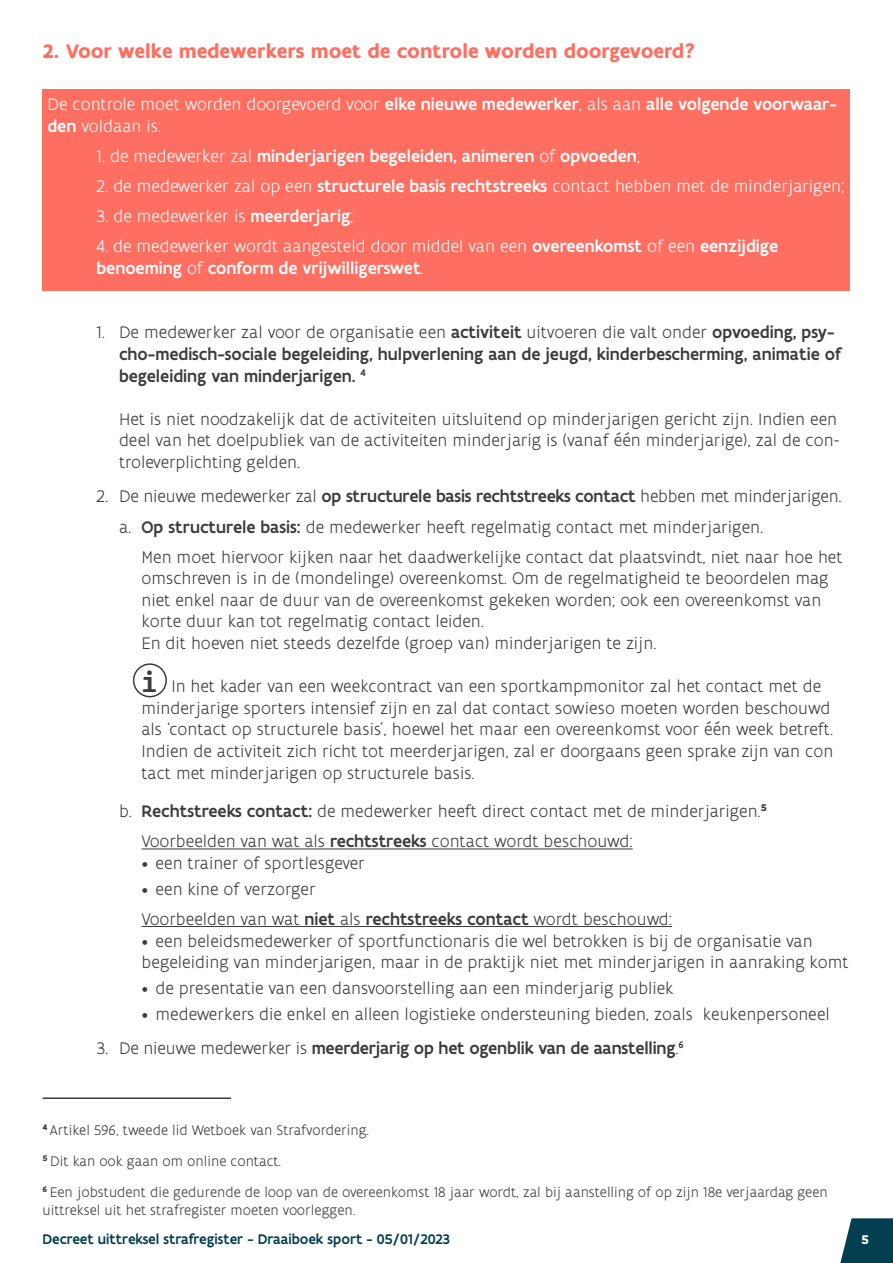
<style>
.page{position:relative;width:893px;height:1263px;background:#fff}
.page>*{position:absolute;margin:0;border:0;box-sizing:border-box;transform-origin:0 0}
.t1{font:700 30px "Consolas";color:#3c3c3b}
.t2{font:700 21px "Flanders Art Sans";color:#ff6f61}
.t3{font:300 18px/21.6px "Flanders Art Sans";color:#3c3c3b}
.t4{font:500 18px/21.6px "Flanders Art Sans";color:#3c3c3b}
.t5{font:300 18px/21.6px "Flanders Art Sans";color:#fff}
.t6{font:500 18px/21.6px "Flanders Art Sans";color:#fff}
.t7{font:300 15px/30.8px "Flanders Art Sans";color:#3c3c3b}
.t8{font:500 15px "Flanders Art Sans";color:#033e51}
.t9{font:700 13.5px "Flanders Art Sans";color:#fff}
.s1{font-weight:500}
.s2{font-weight:300}
</style>
<div class="page">
<svg style="left:840px;top:1218px;width:53px;height:45px"></svg>
<div style="left:43px;top:89px;width:807px;height:202px;background:#ff6f61"></div>
<hr style="left:142px;top:849px;width:491px;height:1px;background:#3c3c3b">
<hr style="left:142px;top:926px;width:530px;height:1px;background:#3c3c3b">
<div style="left:133px;top:663px;width:34px;height:34px;border:2px solid #3c3c3b;border-radius:50%"></div>
<hr style="left:43px;top:1097px;width:188px;height:2px;background:#3c3c3b">
<p class="t2" style="left:43px;top:38px;width:654px">2. Voor welke medewerkers moet de controle worden doorgevoerd?</p>
<p class="t5" style="left:47px;top:93px;width:791px">De controle moet worden doorgevoerd voor <span class="s1">elke nieuwe medewerker</span>, als aan <span class="s1">alle volgende voorwaar&shy;den</span> voldaan is:</p>
<p class="t6" style="left:97px;top:145px;width:545px"><span class="s2">1. de medewerker zal</span> minderjarigen begeleiden, animeren <span class="s2">of</span> opvoeden<span class="s2">;</span></p>
<p class="t5" style="left:97px;top:175px;width:749px">2. de medewerker zal op een <span class="s1">structurele basis rechtstreeks</span> contact hebben met de minderjarigen;</p>
<p class="t5" style="left:97px;top:205px;width:259px">3. de medewerker is <span class="s1">meerderjarig</span>;</p>
<p class="t6" style="left:97px;top:235px;width:683px"><span class="s2">4. de medewerker wordt aangesteld door middel van een</span> overeenkomst <span class="s2">of een</span> eenzijdige benoeming <span class="s2">of</span> conform de vrijwilligerswet<span class="s2">.</span></p>
<p class="t4" style="left:119px;top:322px;width:723px;text-indent:-22px"><span class="s2">1. De medewerker zal voor de organisatie een</span> activiteit <span class="s2">uitvoeren die valt onder</span> opvoeding, psy&shy;cho-medisch-sociale begeleiding, hulpverlening aan de jeugd, kinderbescherming, animatie of begeleiding van minderjarigen. <sup>4</sup></p>
<p class="t3" style="left:119px;top:408px;width:722px">Het is niet noodzakelijk dat de activiteiten uitsluitend op minderjarigen gericht zijn. Indien een deel van het doelpubliek van de activiteiten minderjarig is (vanaf één minderjarige), zal de con&shy;troleverplichting gelden.</p>
<p class="t3" style="left:119px;top:481px;width:724px;line-height:30.2px;text-indent:-22px">2. De nieuwe medewerker zal <span class="s1">op structurele basis rechtstreeks contact</span> hebben met minderjarigen. a. <span class="s1">Op structurele basis:</span> de medewerker heeft regelmatig contact met minderjarigen.</p>
<p class="t3" style="left:142px;top:546px;width:702px">Men moet hiervoor kijken naar het daadwerkelijke contact dat plaatsvindt, niet naar hoe het omschreven is in de (mondelinge) overeenkomst. Om de regelmatigheid te beoordelen mag niet enkel naar de duur van de overeenkomst gekeken worden; ook een overeenkomst van korte duur kan tot regelmatig contact leiden.<br>En dit hoeven niet steeds dezelfde (groep van) minderjarigen te zijn.</p>
<p class="t3" style="left:142px;top:675px;width:693px;text-indent:30px">In het kader van een weekcontract van een sportkampmonitor zal het contact met de minderjarige sporters intensief zijn en zal dat contact sowieso moeten worden beschouwd als ‘contact op structurele basis’, hoewel het maar een overeenkomst voor één week betreft.<br>Indien de activiteit zich richt tot meerderjarigen, zal er doorgaans geen sprake zijn van con tact met minderjarigen op structurele basis.</p>
<p class="t3" style="left:142px;top:796px;width:627px;line-height:30.2px;text-indent:-23px">b. <span class="s1">Rechtstreeks contact:</span> de medewerker heeft direct contact met de minderjarigen.<sup>5<br></sup>Voorbeelden van wat als <span class="s1">rechtstreeks</span> contact wordt beschouwd:</p>
<p class="t3" style="left:142px;top:852px;width:225px">• een trainer of sportlesgever</p>
<p class="t3" style="left:142px;top:874px;width:532px;line-height:30.2px">• een kine of verzorger<br>Voorbeelden van wat <span class="s1">niet</span> als <span class="s1">rechtstreeks contact</span> wordt beschouwd:</p>
<p class="t3" style="left:142px;top:930px;width:709px">• een beleidsmedewerker of sportfunctionaris die wel betrokken is bij de organisatie van begeleiding van minderjarigen, maar in de praktijk niet met minderjarigen in aanraking komt</p>
<p class="t3" style="left:142px;top:977px;width:533px">• de presentatie van een dansvoorstelling aan een minderjarig publiek</p>
<p class="t3" style="left:142px;top:1003px;width:690px">• medewerkers die enkel en alleen logistieke ondersteuning bieden, zoals keukenpersoneel</p>
<p class="t4" style="left:97px;top:1037px;width:589px"><span class="s2">3. De nieuwe medewerker is</span> meerderjarig op het ogenblik van de aanstelling<span class="s2">.</span><sup>6</sup></p>
<h1 class="t1" style="left:141px;top:663px;width:18px">i</h1>
<p class="t7" style="left:43px;top:1114px;width:787px"><sup>4</sup> Artikel 596, tweede lid Wetboek van Strafvordering.<br><sup>5</sup> Dit kan ook gaan om online contact.<br><sup>6</sup> Een jobstudent die gedurende de loop van de overeenkomst 18 jaar wordt, zal bij aanstelling of op zijn 18e verjaardag geen</p>
<p class="t7" style="left:43px;top:1194px;width:314px">uittreksel uit het strafregister moeten voorleggen.</p>
<p class="t8" style="left:43px;top:1230px;width:409px">Decreet uittreksel strafregister - Draaiboek sport - 05/01/2023</p>
<p class="t9" style="left:861px;top:1231px;width:9px">5</p>
</div>
